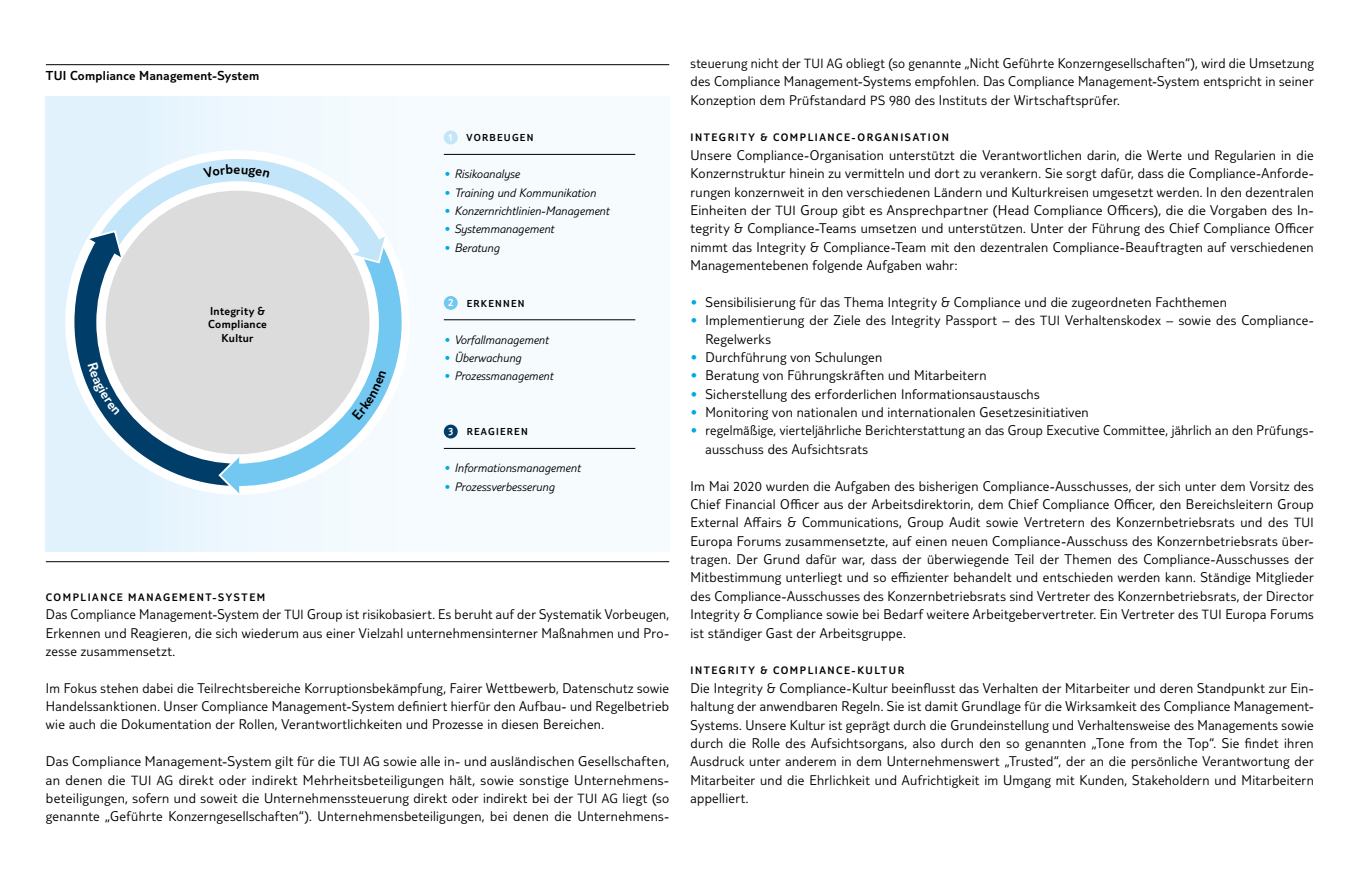
<style>
.page{position:relative;width:1367px;height:893px;background:#fff}
.page>*{position:absolute;margin:0;border:0;box-sizing:border-box;transform-origin:0 0}
.t1{font:300 14.7px/18.3px "TUI Type";letter-spacing:.02em;color:#000;text-align:justify}
.t2{font:300 13.5px "TUI Type";letter-spacing:.025em;color:#000}
.t3{font:italic 300 12.75px "TUI Type";color:#000}
.t4{font:300 12px/13.5px "TUI Type";letter-spacing:.03em;color:#000;text-align:center}
.t5{font:300 11.25px "TUI Type";letter-spacing:.14em;color:#000}
.t6{font:300 11.25px "TUI Type";color:#fff}
.t7{font:300 10.5px "TUI Type";letter-spacing:.12em;color:#000}
.s1{font-size:11.25px;color:#fff}
.s2{color:#00abe4}
.s3{font-size:13.8px}
</style>
<div class="page">
<div style="left:46px;top:97px;width:623px;height:455px;background:linear-gradient(to right,#e4f3fd,#fbfdfd)"></div>
<hr style="left:46px;top:561px;width:623px;height:1px;background:#000">
<hr style="left:46px;top:64px;width:623px;height:1px;background:#000">
<svg style="left:93px;top:135px;width:290px;height:94px"></svg>
<div style="left:96px;top:181px;width:283px;height:283px;background:#fff;border-radius:50%"></div>
<div style="left:106px;top:191px;width:263px;height:263px;background:#dcdcdc;border-radius:50%"></div>
<hr style="left:444px;top:154px;width:191px;height:1px;background:#000">
<div style="left:444px;top:131px;width:13px;height:13px;background:#c3e5f9;border-radius:50%"></div>
<hr style="left:444px;top:320px;width:191px;height:1px;background:#000">
<div style="left:444px;top:296px;width:13px;height:14px;background:#72c8f0;border-radius:50%"></div>
<hr style="left:444px;top:448px;width:191px;height:1px;background:#000">
<div style="left:444px;top:425px;width:13px;height:13px;background:#003d69;border-radius:50%"></div>
<svg style="left:203px;top:164px;width:67px;height:14px"></svg>
<svg style="left:72px;top:229px;width:354px;height:268px"></svg>
<p class="t2" style="left:46px;top:68px;width:215px">TUI Compliance Management-System</p>
<p class="t4" style="left:208px;top:304px;width:60px">Integrity &amp;<br>Compliance<br>Kultur</p>
<p class="t7" style="left:448px;top:132px;width:87px"><span class="s1">1</span> VORBEUGEN</p>
<p class="t3" style="left:444px;top:167px;width:77px"><span class="s2">•</span> Risikoanalyse</p>
<p class="t3" style="left:444px;top:185px;width:154px"><span class="s2">•</span> Training und Kommunikation</p>
<p class="t3" style="left:444px;top:203px;width:167px"><span class="s2">•</span> Konzernrichtlinien-Management</p>
<p class="t3" style="left:444px;top:222px;width:112px"><span class="s2">•</span> Systemmanagement</p>
<p class="t3" style="left:444px;top:240px;width:57px"><span class="s2">•</span> Beratung</p>
<p class="t6" style="left:448px;top:296px;width:7px">2</p>
<p class="t7" style="left:466px;top:297px;width:59px">ERKENNEN</p>
<p class="t3" style="left:444px;top:332px;width:106px"><span class="s2">•</span> Vorfallmanagement</p>
<p class="t3" style="left:444px;top:350px;width:79px"><span class="s2">•</span> Überwachung</p>
<p class="t3" style="left:444px;top:369px;width:111px"><span class="s2">•</span> Prozessmanagement</p>
<p class="t6" style="left:448px;top:425px;width:7px">3</p>
<p class="t7" style="left:466px;top:426px;width:62px">REAGIEREN</p>
<p class="t3" style="left:444px;top:461px;width:138px"><span class="s2">•</span> Informationsmanagement</p>
<p class="t3" style="left:444px;top:479px;width:112px"><span class="s2">•</span> Prozessverbesserung</p>
<p class="t5" style="left:46px;top:591px;width:221px">COMPLIANCE MANAGEMENT-SYSTEM</p>
<p class="t1" style="left:46px;top:605px;width:624px">Das Compliance Management-System der <span class="s3">TUI</span> Group ist risikobasiert. Es beruht auf der Systematik Vorbeugen, Erkennen und Reagieren, die sich wiederum aus einer Vielzahl unternehmensinterner Maßnahmen und Pro&shy;zesse zusammensetzt.</p>
<p class="t1" style="left:46px;top:678px;width:624px">Im Fokus stehen dabei die Teilrechtsbereiche Korruptionsbekämpfung, Fairer Wettbewerb, Datenschutz sowie Handelssanktionen. Unser Compliance Management-System definiert hierfür den Aufbau- und Regelbetrieb wie auch die Dokumentation der Rollen, Verantwortlichkeiten und Prozesse in diesen Bereichen.</p>
<p class="t1" style="left:46px;top:752px;width:624px">Das Compliance Management-System gilt für die <span class="s3">TUI AG</span> sowie alle in- und ausländischen Gesellschaften, an denen die <span class="s3">TUI AG</span> direkt oder indirekt Mehrheitsbeteiligungen hält, sowie sonstige Unternehmens&shy;beteiligungen, sofern und soweit die Unternehmenssteuerung direkt oder indirekt bei der <span class="s3">TUI AG</span> liegt (so genannte „Geführte Konzerngesellschaften“). Unternehmensbeteiligungen, bei denen die Unternehmens-</p>
<p class="t1" style="left:690px;top:54px;width:624px">steuerung nicht der <span class="s3">TUI AG</span> obliegt (so genannte „Nicht Geführte Konzerngesellschaften“), wird die Umsetzung des Compliance Management-Systems empfohlen. Das Compliance Management-System entspricht in seiner Konzeption dem Prüfstandard <span class="s3">PS</span> 980 des Instituts der Wirtschaftsprüfer.</p>
<p class="t5" style="left:690px;top:131px;width:260px">INTEGRITY &amp; COMPLIANCE-ORGANISATION</p>
<p class="t1" style="left:690px;top:146px;width:624px">Unsere Compliance-Organisation unterstützt die Verantwortlichen darin, die Werte und Regularien in die Konzernstruktur hinein zu vermitteln und dort zu verankern. Sie sorgt dafür, dass die Compliance-Anforde&shy;rungen konzernweit in den verschiedenen Ländern und Kulturkreisen umgesetzt werden. In den dezentralen Einheiten der <span class="s3">TUI</span> Group gibt es Ansprechpartner (Head Compliance Officers), die die Vorgaben des In&shy;tegrity &amp; Compliance-Teams umsetzen und unterstützen. Unter der Führung des Chief Compliance Officer nimmt das Integrity &amp; Compliance-Team mit den dezentralen Compliance-Beauftragten auf verschiedenen Managementebenen folgende Aufgaben wahr:</p>
<p class="t1" style="left:690px;top:293px;width:538px"><span class="s2">•</span> Sensibilisierung für das Thema Integrity &amp; Compliance und die zugeordneten Fachthemen</p>
<p class="t1" style="left:705px;top:311px;width:610px;text-indent:-15px"><span class="s2">•</span> Implementierung der Ziele des Integrity Passport – des <span class="s3">TUI</span> Verhaltenskodex – sowie des Compliance-<br>Regelwerks</p>
<p class="t1" style="left:690px;top:348px;width:193px"><span class="s2">•</span> Durchführung von Schulungen</p>
<p class="t1" style="left:690px;top:366px;width:297px"><span class="s2">•</span> Beratung von Führungskräften und Mitarbeitern</p>
<p class="t1" style="left:690px;top:384px;width:350px"><span class="s2">•</span> Sicherstellung des erforderlichen Informationsaustauschs</p>
<p class="t1" style="left:690px;top:403px;width:399px"><span class="s2">•</span> Monitoring von nationalen und internationalen Gesetzesinitiativen</p>
<p class="t1" style="left:705px;top:421px;width:610px;text-indent:-15px"><span class="s2">•</span> regelmäßige, vierteljährliche Berichterstattung an das Group Executive Committee, jährlich an den Prüfungs&shy;ausschuss des Aufsichtsrats</p>
<p class="t1" style="left:690px;top:476px;width:624px">Im Mai 2020 wurden die Aufgaben des bisherigen Compliance-Ausschusses, der sich unter dem Vorsitz des Chief Financial Officer aus der Arbeitsdirektorin, dem Chief Compliance Officer, den Bereichsleitern Group External Affairs &amp; Communications, Group Audit sowie Vertretern des Konzernbetriebsrats und des <span class="s3">TUI </span>Europa Forums zusammensetzte, auf einen neuen Compliance-Ausschuss des Konzernbetriebsrats über&shy;tragen. Der Grund dafür war, dass der überwiegende Teil der Themen des Compliance-Ausschusses der Mitbestimmung unterliegt und so effizienter behandelt und entschieden werden kann. Ständige Mitglieder des Compliance-Ausschusses des Konzernbetriebsrats sind Vertreter des Konzernbetriebsrats, der Director Integrity &amp; Compliance sowie bei Bedarf weitere Arbeitgebervertreter. Ein Vertreter des <span class="s3">TUI</span> Europa Forums ist ständiger Gast der Arbeitsgruppe.</p>
<p class="t5" style="left:690px;top:664px;width:215px">INTEGRITY &amp; COMPLIANCE-KULTUR</p>
<p class="t1" style="left:690px;top:678px;width:624px">Die Integrity &amp; Compliance-Kultur beeinflusst das Verhalten der Mitarbeiter und deren Standpunkt zur Ein&shy;haltung der anwendbaren Regeln. Sie ist damit Grundlage für die Wirksamkeit des Compliance Management-Systems. Unsere Kultur ist geprägt durch die Grundeinstellung und Verhaltensweise des Managements sowie durch die Rolle des Aufsichtsorgans, also durch den so genannten „Tone from the Top“. Sie findet ihren Ausdruck unter anderem in dem Unternehmenswert „Trusted“, der an die persönliche Verantwortung der Mitarbeiter und die Ehrlichkeit und Aufrichtigkeit im Umgang mit Kunden, Stakeholdern und Mitarbeitern appelliert.</p>
</div>
